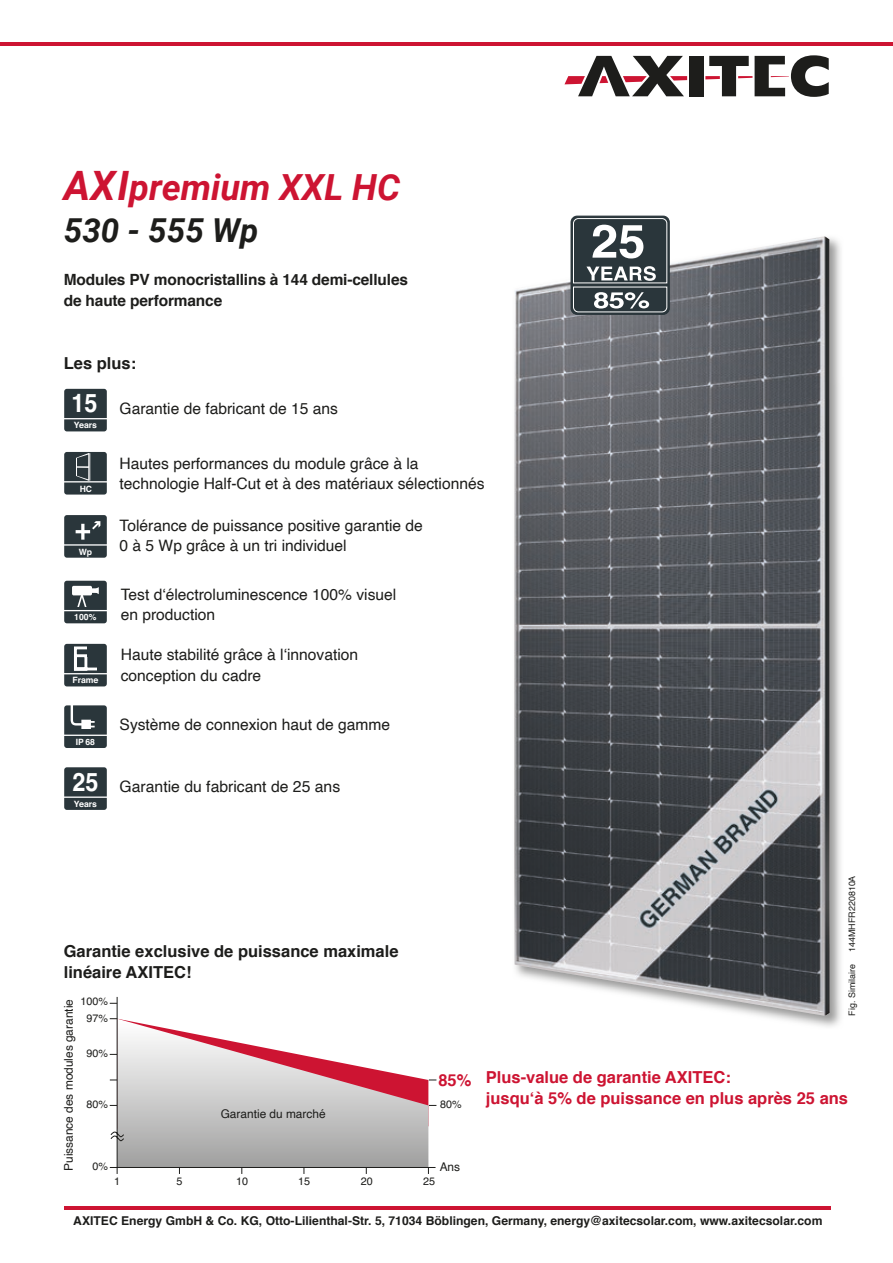
<style>
.page{position:relative;width:893px;height:1263px;background:#fff}
.page>*{position:absolute;margin:0;border:0;box-sizing:border-box;transform-origin:0 0}
.t1{font:italic 700 36px "Roboto";color:#cd1432}
.t2{font:italic 700 33px "Roboto";color:#1d1d1b}
.t3{font:700 25.65px "Helvetica";color:#fff;scale:.91 1}
.t4{font:700 16.5px/21px "Helvetica";color:#cd1432}
.t5{font:700 16.5px/21px "Helvetica";color:#1d1d1b}
.t6{font:15.75px/20.2px "Helvetica";color:#1d1d1b}
.t7{font:700 15.45px/21px "Helvetica";letter-spacing:-.01em;color:#1d1d1b}
.t8{font:700 12.15px "Helvetica";color:#1d1d1b}
.t9{font:12px "Helvetica";color:#1d1d1b}
.t10{font:10.8px/16.4px "Helvetica";color:#1d1d1b;text-align:center}
.t11{font:9px "Helvetica";color:#1d1d1b}
.t12{font:700 8.7px "Helvetica";color:#fff}
.s1{font-size:40.5px}
</style>
<div class="page">
<hr style="left:64px;top:1207px;width:767px;height:3px;background:#cd1432">
<img style="left:570px;top:234px;width:271px;height:793px">
<img style="left:514px;top:236px;width:316px;height:780px">
<div style="left:571px;top:216px;width:99px;height:99px;border:1px solid #2a363b;border-radius:6px"></div>
<svg style="left:573px;top:218px;width:95px;height:95px"></svg>
<hr style="left:0;top:43px;width:893px;height:3px;background:#cd1432">
<div style="left:689px;top:56px;width:14px;height:40px;background:#1d1d1b"></div>
<svg style="left:564px;top:56px;width:123px;height:40px"></svg>
<svg style="left:705px;top:55px;width:124px;height:42px"></svg>
<svg style="left:64px;top:389px;width:43px;height:42px;background:#323e43"></svg>
<svg style="left:64px;top:767px;width:43px;height:43px;background:#344045"></svg>
<svg style="left:64px;top:515px;width:43px;height:43px;background:#424d51"></svg>
<svg style="left:64px;top:581px;width:43px;height:42px;background:#515b5f"></svg>
<svg style="left:64px;top:452px;width:43px;height:43px;background:#404b50"></svg>
<svg style="left:64px;top:644px;width:43px;height:42px;background:#545d61"></svg>
<div style="left:87px;top:646px;width:15px;height:11px;background:#2a363b"></div>
<div style="left:97px;top:655px;width:8px;height:16px;background:#2a363b"></div>
<svg style="left:64px;top:705px;width:43px;height:43px;background:#485256"></svg>
<svg style="left:109px;top:997px;width:327px;height:177px"></svg>
<h1 class="t1" style="left:64px;top:162px;width:338px"><span class="s1">AXI</span>premium XXL HC</h1>
<h2 class="t2" style="left:64px;top:207px;width:196px">530 - 555 Wp</h2>
<p class="t7" style="left:64px;top:269px;width:346px">Modules PV monocristallins à 144 demi-cellules de haute performance</p>
<p class="t5" style="left:64px;top:353px;width:74px">Les plus:</p>
<p class="t6" style="left:120px;top:399px;width:220px">Garantie de fabricant de 15 ans</p>
<h3 class="t3" style="left:72px;top:383px;width:30px">15</h3>
<p class="t12" style="left:74px;top:418px;width:25px">Years</p>
<p class="t12" style="left:80px;top:481px;width:14px">HC</p>
<p class="t12" style="left:79px;top:544px;width:15px">Wp</p>
<p class="t12" style="left:74px;top:610px;width:24px">100%</p>
<p class="t12" style="left:72px;top:673px;width:27px">Frame</p>
<p class="t12" style="left:76px;top:735px;width:21px">IP 68</p>
<h3 class="t3" style="left:72px;top:761px;width:30px">25</h3>
<p class="t12" style="left:74px;top:797px;width:25px">Years</p>
<p class="t6" style="left:120px;top:453px;width:366px">Hautes performances du module grâce à la technologie Half-Cut et à des matériaux sélectionnés</p>
<p class="t6" style="left:120px;top:516px;width:305px">Tolérance de puissance positive garantie de<br>0 à 5 Wp grâce à un tri individuel</p>
<p class="t6" style="left:121px;top:584px;width:277px">Test d‘électroluminescence 100% visuel en production</p>
<p class="t6" style="left:121px;top:645px;width:239px">Haute stabilité grâce à l‘innovation conception du cadre</p>
<p class="t6" style="left:120px;top:715px;width:272px">Système de connexion haut de gamme</p>
<p class="t6" style="left:120px;top:777px;width:222px">Garantie du fabricant de 25 ans</p>
<p class="t5" style="left:64px;top:941px;width:336px">Garantie exclusive de puissance maximale linéaire AXITEC!</p>
<p class="t10" style="left:81px;top:993px;width:29px">100%<br>97%</p>
<p class="t10" style="left:86px;top:1045px;width:23px">90%</p>
<p class="t9" style="left:59px;top:1171px;width:173px;rotate:-90deg">Puissance des modules garantie</p>
<p class="t4" style="left:438px;top:1070px;width:35px">85%</p>
<p class="t10" style="left:86px;top:1096px;width:23px">80%</p>
<p class="t10" style="left:440px;top:1096px;width:23px">80%</p>
<p class="t9" style="left:221px;top:1105px;width:106px">Garantie du marché</p>
<p class="t10" style="left:92px;top:1158px;width:17px">0%</p>
<p class="t9" style="left:440px;top:1158px;width:22px">Ans</p>
<p class="t10" style="left:114px;top:1173px;width:8px">1</p>
<p class="t10" style="left:176px;top:1173px;width:8px">5</p>
<p class="t10" style="left:236px;top:1173px;width:14px">10</p>
<p class="t10" style="left:298px;top:1173px;width:14px">15</p>
<p class="t10" style="left:361px;top:1173px;width:14px">20</p>
<p class="t10" style="left:423px;top:1173px;width:14px">25</p>
<p class="t11" style="left:845px;top:952px;width:78px;rotate:-90deg">144MHFR220810A</p>
<p class="t11" style="left:845px;top:1015px;width:53px;rotate:-90deg">Fig. Similaire</p>
<p class="t4" style="left:486px;top:1067px;width:364px">Plus-value de garantie AXITEC:<br>jusqu‘à 5% de puissance en plus après 25 ans</p>
<p class="t8" style="left:73px;top:1211px;width:751px">AXITEC Energy GmbH &amp; Co. KG, Otto-Lilienthal-Str. 5, 71034 Böblingen, Germany, energy@axitecsolar.com, www.axitecsolar.com</p>
</div>
